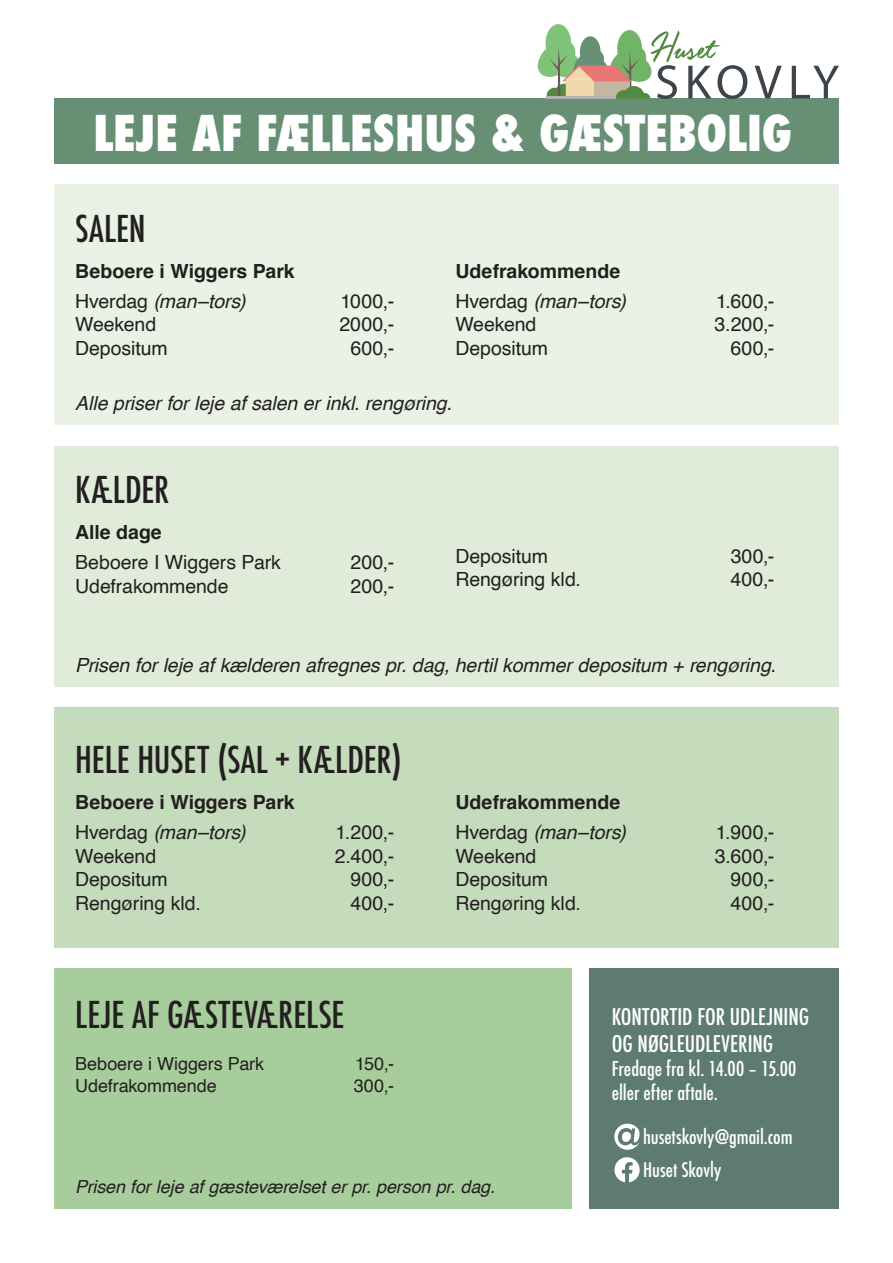
<style>
.page{position:relative;width:893px;height:1263px;background:#fff}
.page>*{position:absolute;margin:0;border:0;box-sizing:border-box;transform-origin:0 0}
.t1{font:800 condensed 48px "Futura";color:#fff}
.t2{font:500 condensed 36px "Futura";letter-spacing:.005em;color:#231f20}
.t3{font:500 condensed 22.35px/26.8px "Futura";color:#fff}
.t4{font:500 condensed 19.95px/23.9px "Futura";color:#fff}
.t5{font:19.5px "Helvetica";letter-spacing:-.005em;color:#231f20}
.t6{font:700 19.5px/30px "Helvetica";color:#231f20}
.t7{font:italic 19.5px "Helvetica";letter-spacing:-.005em;color:#231f20}
.t8{font:500 condensed 19.5px/33.2px "Futura";letter-spacing:-.005em;color:#fff}
.t9{font:italic 18px "Helvetica";letter-spacing:-.005em;color:#231f20}
.t10{font:18px "Helvetica";letter-spacing:-.005em;color:#231f20}
.s1{font-weight:400}
.s2{font-weight:400;font-style:italic}
</style>
<div class="page">
<div style="left:54px;top:98px;width:785px;height:65px;background:#668f74"></div>
<div style="left:54px;top:185px;width:785px;height:240px;background:#eaf1e5"></div>
<div style="left:54px;top:707px;width:785px;height:240px;background:#c4dcbb"></div>
<div style="left:54px;top:446px;width:785px;height:240px;background:#e0ecd9"></div>
<div style="left:589px;top:969px;width:250px;height:240px;background:#5d7b70"></div>
<div style="left:54px;top:969px;width:517px;height:240px;background:#a8cd9c"></div>
<div style="left:546px;top:24px;width:25px;height:38px;background:#80c278;border-radius:50%"></div>
<svg style="left:755px;top:66px;width:27px;height:32px"></svg>
<svg style="left:792px;top:66px;width:47px;height:32px"></svg>
<svg style="left:537px;top:30px;width:210px;height:69px"></svg>
<svg style="left:614px;top:1123px;width:26px;height:27px"></svg>
<svg style="left:614px;top:1157px;width:26px;height:25px"></svg>
<h1 class="t1" style="left:93px;top:100px;width:700px">LEJE AF FÆLLESHUS &amp; GÆSTEBOLIG</h1>
<h2 class="t2" style="left:75px;top:205px;width:72px">SALEN</h2>
<p class="t6" style="left:75px;top:256px;width:221px">Beboere i Wiggers Park<br><span class="s1">Hverdag</span> <span class="s2">(man–tors)</span></p>
<p class="t5" style="left:340px;top:286px;width:55px">1000,-</p>
<p class="t5" style="left:75px;top:310px;width:82px">Weekend</p>
<p class="t5" style="left:339px;top:310px;width:56px">2000,-</p>
<p class="t5" style="left:75px;top:333px;width:94px">Depositum</p>
<p class="t5" style="left:350px;top:333px;width:45px">600,-</p>
<p class="t6" style="left:455px;top:256px;width:172px">Udefrakommende<br><span class="s1">Hverdag</span> <span class="s2">(man–tors)</span></p>
<p class="t5" style="left:716px;top:286px;width:60px">1.600,-</p>
<p class="t5" style="left:455px;top:310px;width:82px">Weekend</p>
<p class="t5" style="left:715px;top:310px;width:61px">3.200,-</p>
<p class="t5" style="left:455px;top:333px;width:94px">Depositum</p>
<p class="t5" style="left:731px;top:333px;width:45px">600,-</p>
<p class="t7" style="left:75px;top:388px;width:378px">Alle priser for leje af salen er inkl. rengøring.</p>
<h2 class="t2" style="left:75px;top:467px;width:96px">KÆLDER</h2>
<p class="t6" style="left:75px;top:518px;width:88px">Alle dage</p>
<p class="t5" style="left:75px;top:547px;width:207px">Beboere I Wiggers Park</p>
<p class="t5" style="left:351px;top:547px;width:45px">200,-</p>
<p class="t5" style="left:75px;top:571px;width:155px">Udefrakommende</p>
<p class="t5" style="left:351px;top:571px;width:45px">200,-</p>
<p class="t5" style="left:455px;top:541px;width:94px">Depositum</p>
<p class="t5" style="left:731px;top:541px;width:45px">300,-</p>
<p class="t5" style="left:455px;top:564px;width:127px">Rengøring kld.</p>
<p class="t5" style="left:731px;top:564px;width:45px">400,-</p>
<p class="t7" style="left:75px;top:649px;width:702px">Prisen for leje af kælderen afregnes pr. dag, hertil kommer depositum + rengøring.</p>
<h2 class="t2" style="left:75px;top:737px;width:328px">HELE HUSET (SAL + KÆLDER)</h2>
<p class="t6" style="left:75px;top:788px;width:221px">Beboere i Wiggers Park<br><span class="s1">Hverdag</span> <span class="s2">(man–tors)</span></p>
<p class="t5" style="left:335px;top:817px;width:60px">1.200,-</p>
<p class="t5" style="left:75px;top:841px;width:82px">Weekend</p>
<p class="t5" style="left:335px;top:841px;width:61px">2.400,-</p>
<p class="t5" style="left:75px;top:864px;width:94px">Depositum</p>
<p class="t5" style="left:350px;top:864px;width:45px">900,-</p>
<p class="t5" style="left:75px;top:888px;width:127px">Rengøring kld.</p>
<p class="t5" style="left:350px;top:888px;width:45px">400,-</p>
<h2 class="t2" style="left:75px;top:991px;width:271px">LEJE AF GÆSTEVÆRELSE</h2>
<p class="t10" style="left:75px;top:1050px;width:190px">Beboere i Wiggers Park</p>
<p class="t10" style="left:355px;top:1050px;width:40px">150,-</p>
<p class="t10" style="left:75px;top:1072px;width:143px">Udefrakommende</p>
<p class="t10" style="left:354px;top:1072px;width:42px">300,-</p>
<p class="t6" style="left:455px;top:788px;width:172px">Udefrakommende<br><span class="s1">Hverdag</span> <span class="s2">(man–tors)</span></p>
<p class="t5" style="left:716px;top:817px;width:60px">1.900,-</p>
<p class="t5" style="left:455px;top:841px;width:82px">Weekend</p>
<p class="t5" style="left:715px;top:841px;width:61px">3.600,-</p>
<p class="t5" style="left:455px;top:864px;width:94px">Depositum</p>
<p class="t5" style="left:731px;top:864px;width:45px">900,-</p>
<p class="t5" style="left:455px;top:888px;width:127px">Rengøring kld.</p>
<p class="t5" style="left:731px;top:888px;width:45px">400,-</p>
<p class="t3" style="left:612px;top:1003px;width:199px">KONTORTID FOR UDLEJNING<br>OG NØGLEUDLEVERING</p>
<p class="t4" style="left:612px;top:1056px;width:186px">Fredage fra kl. 14.00 – 15.00 eller efter aftale.</p>
<p class="t9" style="left:75px;top:1172px;width:421px">Prisen for leje af gæsteværelset er pr. person pr. dag.</p>
<p class="t8" style="left:643px;top:1120px;width:151px">husetskovly@gmail.com<br>Huset Skovly</p>
</div>
